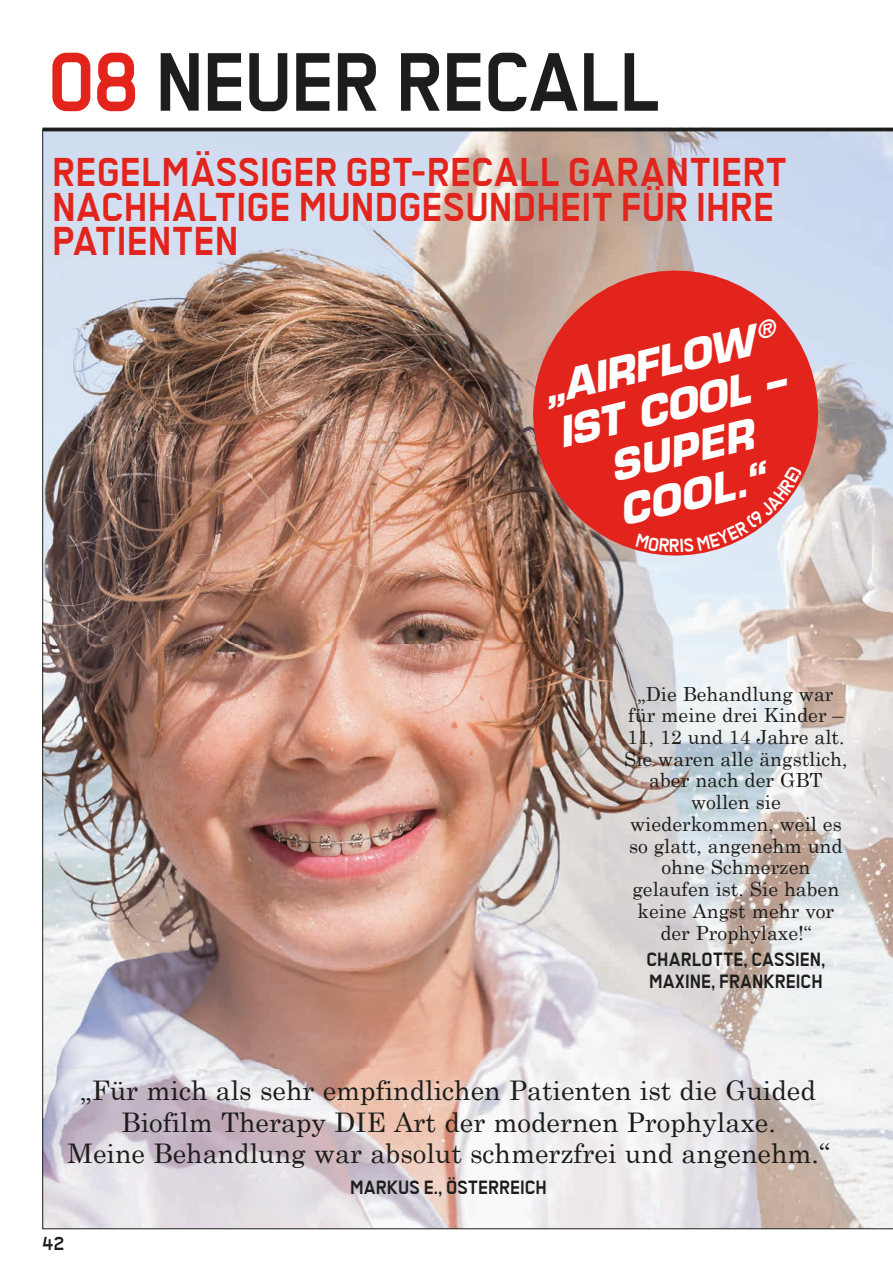
<style>
.page{position:relative;width:893px;height:1263px;background:#fff}
.page>*{position:absolute;margin:0;border:0;box-sizing:border-box;transform-origin:0 0}
.t1{font:700 93px "Transbold Neue Euro";letter-spacing:-.015em;color:#1d1d1b}
.t2{font:700 45px/34.5px "Transbold Neue Euro";letter-spacing:.01em;color:#e3241d}
.t3{font:italic 700 40.5px/45.3px "Eurostile";color:#fff;text-align:center}
.t4{font:27px/31.5px "Century Schoolbook";color:#1d1d1b;text-align:center}
.t5{font:700 21.45px/21.5px "Transbold Neue Euro";letter-spacing:.01em;color:#1d1d1b}
.t6{font:700 21.15px "Transbold Neue Euro";color:#fff}
.t7{font:700 21px "Transbold Neue Euro";color:#1d1d1b}
.t8{font:19.5px/21.8px "Century Schoolbook";color:#1d1d1b;text-align:center}
.s1{color:#e3241d}
</style>
<div class="page">
<hr style="left:43px;top:128px;width:850px;height:3px;background:#1d1d1b">
<img style="left:43px;top:131px;width:850px;height:1098px">
<svg style="left:636px;top:534px;width:33px;height:18px"></svg>
<svg style="left:680px;top:466px;width:122px;height:86px;background:#e3514d"></svg>
<svg style="left:759px;top:317px;width:17px;height:23px"></svg>
<h1 class="t1" style="left:48px;top:32px;width:613px"><span class="s1">08</span> NEUER RECALL</h1>
<h2 class="t2" style="left:52px;top:156px;width:736px">REGELMÄSSIGER GBT-RECALL GARANTIERT<br>NACHHALTIGE MUNDGESUNDHEIT FÜR IHRE<br>PATIENTEN</h2>
<h3 class="t3" style="left:538px;top:367px;width:217px;rotate:-13deg">„AIRFLOW</h3>
<h3 class="t3" style="left:553px;top:410px;width:233px;rotate:-13deg">IST COOL –<br>SUPER<br>COOL.“</h3>
<p class="t6" style="left:669px;top:534px;width:12px">R</p>
<p class="t8" style="left:624px;top:681px;width:225px">„Die Behandlung war für meine drei Kinder –<br>11, 12 und 14 Jahre alt.<br>Sie waren alle ängstlich, aber nach der GBT wollen sie wiederkommen, weil es so glatt, angenehm und ohne Schmerzen gelaufen ist. Sie haben keine Angst mehr vor der Prophylaxe!“</p>
<p class="t5" style="left:646px;top:949px;width:180px">CHARLOTTE, CASSIEN,<br>MAXINE, FRANKREICH</p>
<h3 class="t4" style="left:68px;top:1072px;width:763px">„Für mich als sehr empfindlichen Patienten ist die Guided<br>Biofilm Therapy DIE Art der modernen Prophylaxe.<br>Meine Behandlung war absolut schmerzfrei und angenehm.“</h3>
<p class="t5" style="left:350px;top:1177px;width:198px">MARKUS E., ÖSTERREICH</p>
<p class="t7" style="left:43px;top:1232px;width:23px">42</p>
</div>
